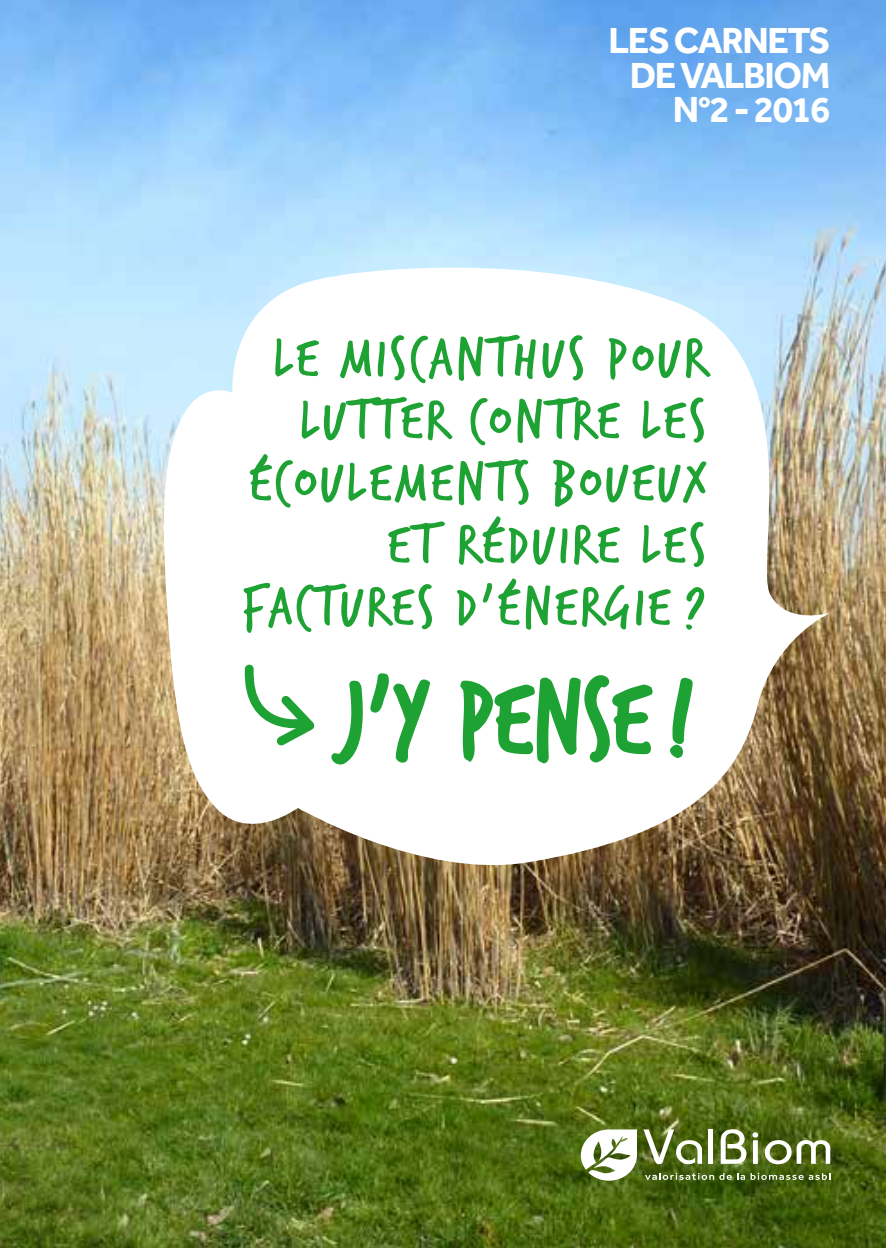
<style>
.page{position:relative;width:886px;height:1248px;background:#fff}
.page>*{position:absolute;margin:0;border:0;box-sizing:border-box;transform-origin:0 0}
.t1{font:111px "Trash Hand";letter-spacing:.02em;color:#1ea233;scale:.9 1}
.t2{font:59.5px/62.2px "Trash Hand";letter-spacing:.06em;color:#1ea233;text-align:right}
.t3{font:700 37.5px/34.2px "Effra";letter-spacing:-.04em;color:#fff;text-align:right}
</style>
<div class="page">
<img style="left:0;top:0;width:886px;height:1247px">
<svg style="left:156px;top:251px;width:674px;height:628px"></svg>
<svg style="left:330px;top:671px;width:102px;height:247px"></svg>
<svg style="left:459px;top:673px;width:195px;height:205px"></svg>
<svg style="left:668px;top:675px;width:26px;height:84px"></svg>
<svg style="left:241px;top:659px;width:83px;height:94px"></svg>
<svg style="left:643px;top:1129px;width:59px;height:34px"></svg>
<div style="left:708px;top:1129px;width:5px;height:34px;background:#fff"></div>
<svg style="left:721px;top:1129px;width:25px;height:34px"></svg>
<svg style="left:752px;top:1132px;width:6px;height:31px"></svg>
<svg style="left:765px;top:1139px;width:65px;height:25px"></svg>
<svg style="left:645px;top:1172px;width:185px;height:7px"></svg>
<svg style="left:581px;top:1129px;width:56px;height:51px"></svg>
<p class="t3" style="left:609px;top:23px;width:223px">LES CARNETS<br>DE VALBIOM<br>N°2 - 2016</p>
<p class="t2" style="left:242px;top:329px;width:465px">LE MISCANTHUS POUR<br>LUTTER CONTRE LES<br>ÉCOULEMENTS BOUEUX<br>ET RÉDUIRE LES<br>FACTURES D’ÉNERGIE ?</p>
<h1 class="t1" style="left:342px;top:664px;width:391px">J’Y PENSE!</h1>
</div>
